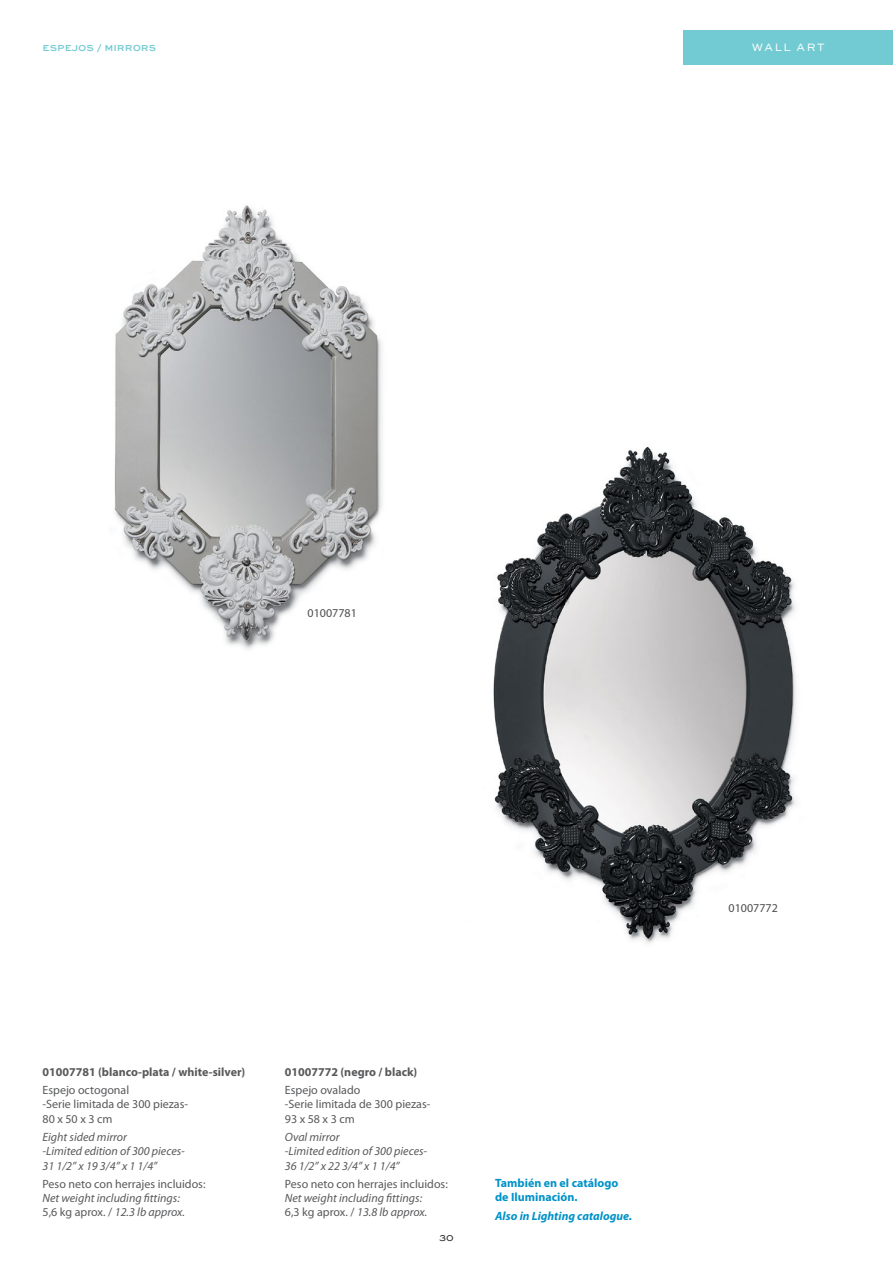
<style>
.page{position:relative;width:893px;height:1263px;background:#fff}
.page>*{position:absolute;margin:0;border:0;box-sizing:border-box;transform-origin:0 0}
.t1{font:italic 12px/14.4px "Myriad Pro";color:#58595b}
.t2{font:12px/14.4px "Myriad Pro";color:#58595b}
.t3{font:700 12px "Myriad Pro";color:#58595b}
.t4{font:700 12px/13.5px "Myriad Pro";color:#0092c8}
.t5{font:italic 700 12px "Myriad Pro";color:#0092c8}
.t6{font:12px "Myriad Pro";color:#4d4d4f}
.t7{font:11.25px "Sweet Sans SC";letter-spacing:.15em;color:#fff}
.t8{font:10.5px "Sweet Sans Medium SC";color:#72cbd2}
.t9{font:10.5px "Sweet Sans SC";color:#231f20}
.s1{font-style:normal}
</style>
<div class="page">
<img style="left:114px;top:205px;width:268px;height:444px">
<img style="left:493px;top:447px;width:303px;height:496px">
<div style="left:684px;top:30px;width:209px;height:34px;background:#72cbd2"></div>
<p class="t8" style="left:43px;top:41px;width:115px">espejos / mirrors</p>
<p class="t7" style="left:752px;top:40px;width:74px">WALL ART</p>
<p class="t6" style="left:308px;top:606px;width:51px">01007781</p>
<p class="t3" style="left:43px;top:1064px;width:204px">01007781 (blanco-plata / white-silver)</p>
<p class="t2" style="left:43px;top:1082px;width:147px">Espejo octogonal<br>-Serie limitada de 300 piezas-<br>80 x 50 x 3 cm</p>
<p class="t1" style="left:43px;top:1129px;width:144px">Eight sided mirror<br>-Limited edition of 300 pieces-<br>31 1/2” x 19 3/4” x 1 1/4”</p>
<p class="t2" style="left:43px;top:1176px;width:164px">Peso neto con herrajes incluidos:</p>
<p class="t1" style="left:43px;top:1190px;width:144px">Net weight including fittings:<br><span class="s1">5,6 kg aprox. /</span> 12.3 lb approx.</p>
<p class="t3" style="left:285px;top:1064px;width:134px">01007772 (negro / black)</p>
<p class="t2" style="left:285px;top:1082px;width:147px">Espejo ovalado<br>-Serie limitada de 300 piezas-<br>93 x 58 x 3 cm</p>
<p class="t1" style="left:285px;top:1129px;width:144px">Oval mirror<br>-Limited edition of 300 pieces-<br>36 1/2” x 22 3/4” x 1 1/4”</p>
<p class="t2" style="left:285px;top:1176px;width:164px">Peso neto con herrajes incluidos:</p>
<p class="t1" style="left:285px;top:1190px;width:144px">Net weight including fittings:<br><span class="s1">6,3 kg aprox. /</span> 13.8 lb approx.</p>
<p class="t9" style="left:439px;top:1232px;width:16px">30</p>
<p class="t4" style="left:495px;top:1176px;width:125px">También en el catálogo de Iluminación.</p>
<p class="t5" style="left:495px;top:1210px;width:139px">Also in Lighting catalogue.</p>
<p class="t6" style="left:729px;top:901px;width:51px">01007772</p>
</div>
